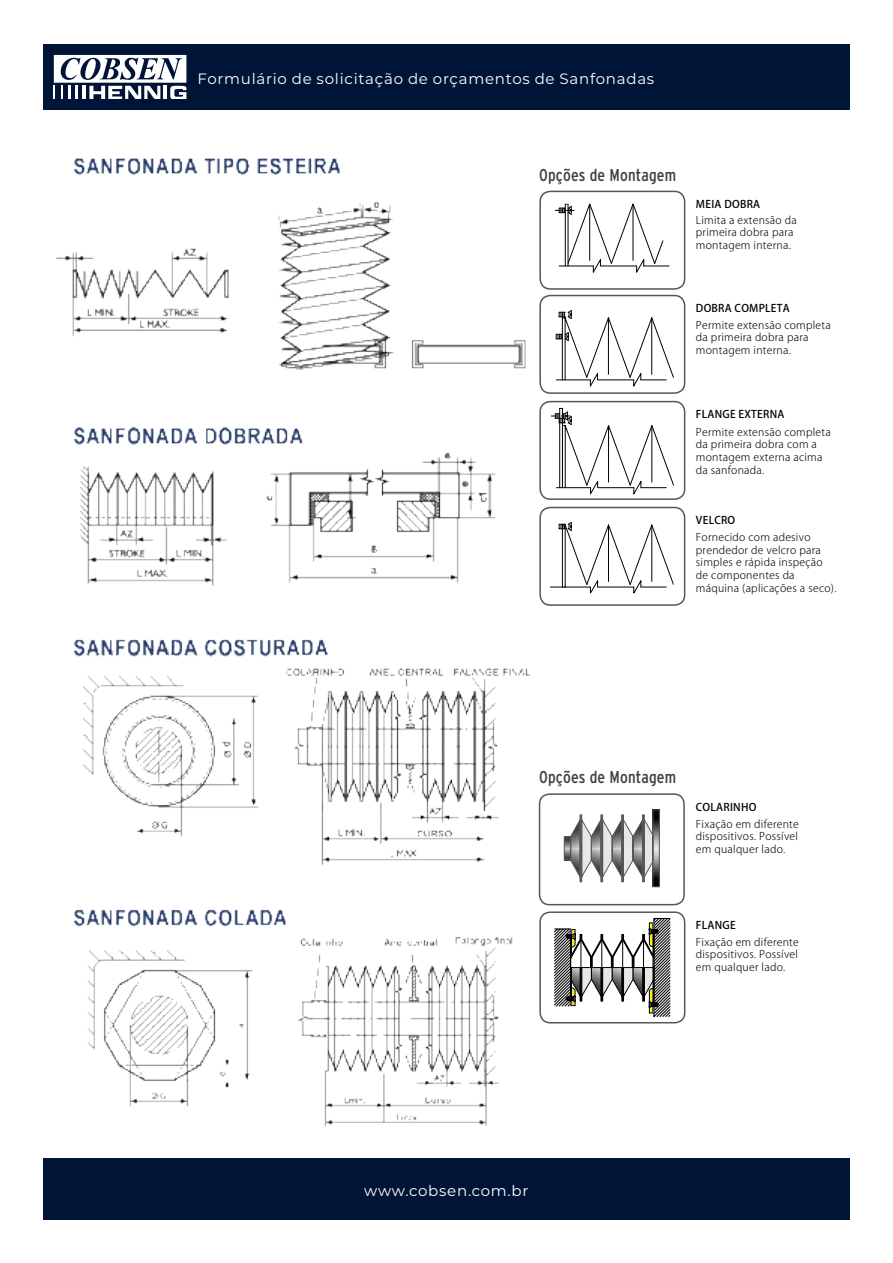
<style>
.page{position:relative;width:893px;height:1263px;background:#fff}
.page>*{position:absolute;margin:0;border:0;box-sizing:border-box;transform-origin:0 0}
.t1{font:condensed 17.1px "Interstate";letter-spacing:.01em;color:#414142}
.t2{font:15px "Montserrat";letter-spacing:.05em;color:#fff}
.t3{font:300 10.65px/12.8px "Koz Go Pr 6 N";letter-spacing:.025em;color:#010203}
.t4{font:500 10.65px "Koz Go Pr 6 N";letter-spacing:.025em;color:#010203}
</style>
<div class="page">
<img style="left:56px;top:158px;width:630px;height:968px">
<div style="left:43px;top:44px;width:807px;height:66px;background:#001437"></div>
<div style="left:43px;top:1158px;width:807px;height:61px;background:#001437"></div>
<svg style="left:54px;top:55px;width:133px;height:44px"></svg>
<h2 class="t2" style="left:197px;top:69px;width:458px">Formulário de solicitação de orçamentos de Sanfonadas</h2>
<h1 class="t1" style="left:539px;top:166px;width:139px">Opções de Montagem</h1>
<p class="t4" style="left:696px;top:198px;width:66px">MEIA DOBRA</p>
<p class="t3" style="left:696px;top:214px;width:102px">Limita a extensão da primeira dobra para montagem interna.</p>
<p class="t4" style="left:696px;top:302px;width:95px">DOBRA COMPLETA</p>
<p class="t3" style="left:696px;top:319px;width:136px">Permite extensão completa da primeira dobra para montagem interna.</p>
<p class="t4" style="left:696px;top:409px;width:90px">FLANGE EXTERNA</p>
<p class="t3" style="left:696px;top:426px;width:136px">Permite extensão completa da primeira dobra com a montagem externa acima da sanfonada.</p>
<p class="t4" style="left:696px;top:514px;width:41px">VELCRO</p>
<p class="t3" style="left:696px;top:531px;width:142px">Fornecido com adesivo prendedor de velcro para simples e rápida inspeção de componentes da máquina (aplicações a seco).</p>
<h1 class="t1" style="left:539px;top:767px;width:139px">Opções de Montagem</h1>
<p class="t4" style="left:696px;top:801px;width:62px">COLARINHO</p>
<p class="t3" style="left:696px;top:817px;width:104px;text-align:justify">Fixação em diferente dispositivos. Possível em qualquer lado.</p>
<p class="t4" style="left:696px;top:919px;width:41px">FLANGE</p>
<p class="t3" style="left:696px;top:935px;width:104px;text-align:justify">Fixação em diferente dispositivos. Possível em qualquer lado.</p>
<h2 class="t2" style="left:364px;top:1180px;width:166px">www.cobsen.com.br</h2>
</div>
